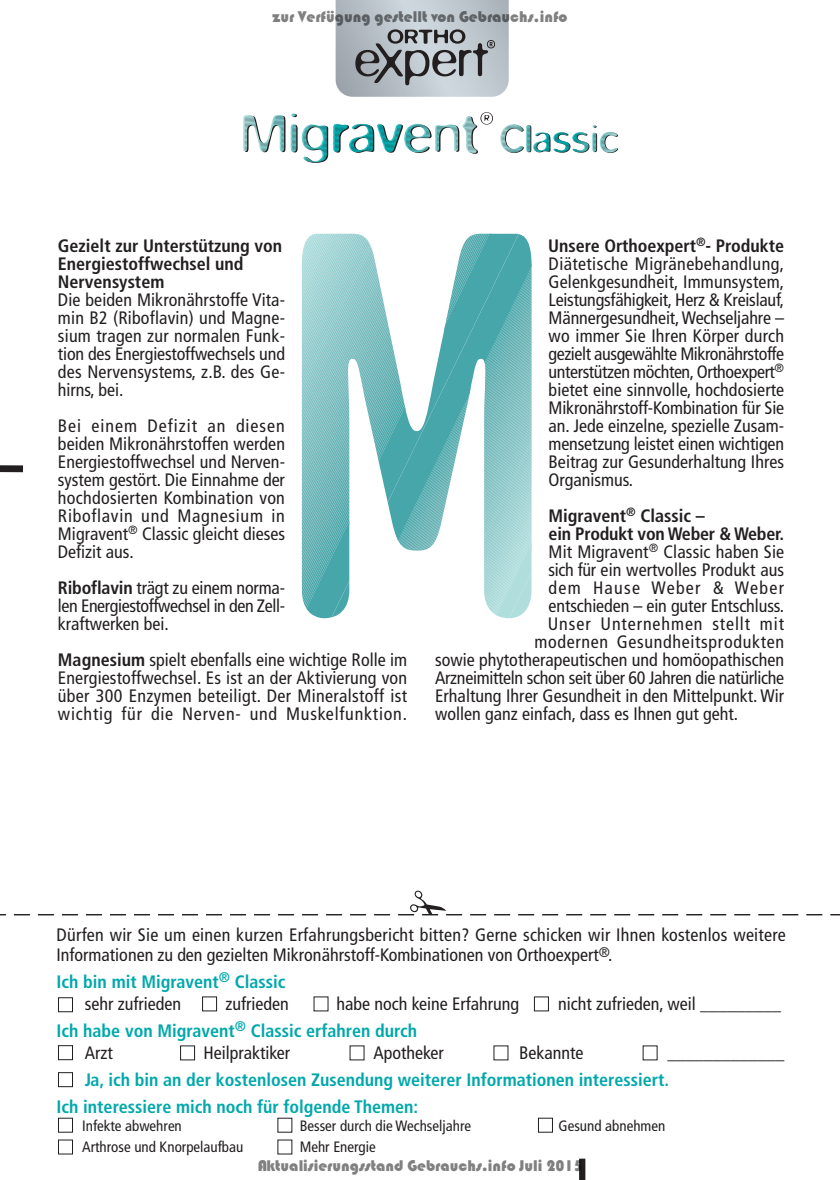
<style>
.page{position:relative;width:840px;height:1180px;background:#fff}
.page>*{position:absolute;margin:0;border:0;box-sizing:border-box;transform-origin:0 0}
.t1{font:condensed 18px/18px "Frutiger";color:#231f20;text-align:justify}
.t2{font:700 condensed 18px/21.6px "Frutiger";color:#00a8ab}
.t3{font:700 condensed 18px/18px "Frutiger";color:#231f20}
.t4{font:condensed 18px "Frutiger";letter-spacing:.04em;color:#231f20}
.t5{font:condensed 18px "Frutiger";letter-spacing:.05em;color:#231f20}
.t6{font:condensed 18px "Frutiger";letter-spacing:.07em;color:#231f20}
.t7{font:16px "Bauhaus 93";color:rgb(0 0 0/.5)}
.t8{font:condensed 15px "Frutiger";color:#231f20}
.s1{font-weight:700}
.s2{font-weight:400;color:#231f20}
</style>
<div class="page">
<svg style="left:0;top:890px;width:840px;height:25px"></svg>
<div style="left:58px;top:1045px;width:15px;height:15px;border:1px solid #231f20"></div>
<div style="left:202px;top:997px;width:15px;height:14px;border:1px solid #231f20"></div>
<div style="left:58px;top:1072px;width:15px;height:15px;border:1px solid #231f20"></div>
<div style="left:180px;top:1046px;width:15px;height:14px;border:1px solid #231f20"></div>
<div style="left:58px;top:1118px;width:15px;height:14px;border:1px solid #231f20"></div>
<div style="left:58px;top:997px;width:15px;height:15px;border:1px solid #231f20"></div>
<div style="left:58px;top:1140px;width:15px;height:14px;border:1px solid #231f20"></div>
<div style="left:579px;top:1159px;width:6px;height:21px;background:#231f20"></div>
<div style="left:0;top:465px;width:23px;height:7px;background:#231f20"></div>
<svg style="left:302px;top:234px;width:229px;height:384px"></svg>
<svg style="left:335px;top:0;width:173px;height:97px;background:#a9b0b6"></svg>
<svg style="left:243px;top:112px;width:250px;height:51px"></svg>
<svg style="left:500px;top:124px;width:118px;height:29px"></svg>
<p class="t7" style="left:272px;top:7px;width:296px">zur Verfügung gestellt von Gebrauchs.info</p>
<p class="t3" style="left:58px;top:238px;width:226px">Gezielt zur Unterstützung von<br>Energiestoffwechsel und<br>Nervensystem</p>
<p class="t1" style="left:58px;top:292px;width:228px">Die beiden Mikronährstoffe Vita&shy;min B2 (Riboflavin) und Magne&shy;sium tragen zur normalen Funk&shy;tion des Energiestoffwechsels und des Nervensystems, z.B. des Ge&shy;hirns, bei.</p>
<p class="t1" style="left:58px;top:418px;width:228px">Bei einem Defizit an diesen beiden Mikronährstoffen werden Energiestoffwechsel und Nerven&shy;system gestört. Die Einnahme der hochdosierten Kombination von Riboflavin und Magnesium in Migravent<sup>®</sup> Classic gleicht dieses Defizit aus.</p>
<p class="t1" style="left:58px;top:580px;width:228px"><span class="s1">Riboflavin</span> trägt zu einem norma&shy;len Energiestoffwechsel in den Zell&shy;kraftwerken bei.</p>
<p class="t1" style="left:58px;top:652px;width:350px"><span class="s1">Magnesium</span> spielt ebenfalls eine wichtige Rolle im Energiestoffwechsel. Es ist an der Aktivierung von über 300 Enzymen beteiligt. Der Mineralstoff ist wichtig für die Nerven- und Muskelfunktion.</p>
<p class="t1" style="left:548px;top:238px;width:237px"><span class="s1">Unsere Orthoexpert</span><sup>®</sup><span class="s1">- Produkte </span>Diätetische Migränebehandlung, Gelenkgesundheit, Immunsystem, Leistungsfähigkeit, Herz &amp; Kreislauf, Männergesundheit, Wechseljahre – wo immer Sie Ihren Körper durch gezielt ausgewählte Mikronährstoffe unterstützen möchten, Orthoexpert<sup>® </sup>bietet eine sinnvolle, hochdosierte Mikronährstoff-Kombination für Sie an. Jede einzelne, spezielle Zusam&shy;mensetzung leistet einen wichtigen Beitrag zur Gesunderhaltung Ihres Organismus.</p>
<p class="t3" style="left:548px;top:508px;width:158px">Migravent<sup>®</sup> Classic –</p>
<p class="t3" style="left:548px;top:526px;width:237px">ein Produkt von Weber &amp; Weber.</p>
<p class="t1" style="left:548px;top:544px;width:237px">Mit Migravent<sup>®</sup> Classic haben Sie</p>
<p class="t1" style="left:548px;top:562px;width:237px">sich für ein wertvolles Produkt aus</p>
<p class="t6" style="left:548px;top:580px;width:237px">dem Hause Weber &amp; Weber</p>
<p class="t1" style="left:548px;top:598px;width:237px">entschieden – ein guter Entschluss.</p>
<p class="t5" style="left:547px;top:616px;width:238px">Unser Unternehmen stellt mit</p>
<p class="t4" style="left:534px;top:634px;width:251px">modernen Gesundheitsprodukten</p>
<p class="t1" style="left:435px;top:652px;width:350px">sowie phytotherapeutischen und homöopathischen</p>
<p class="t1" style="left:435px;top:670px;width:350px">Arzneimitteln schon seit über 60 Jahren die natürliche</p>
<p class="t1" style="left:435px;top:688px;width:350px">Erhaltung Ihrer Gesundheit in den Mittelpunkt. Wir</p>
<p class="t1" style="left:435px;top:706px;width:304px">wollen ganz einfach, dass es Ihnen gut geht.</p>
<p class="t1" style="left:57px;top:927px;width:730px;line-height:20px">Dürfen wir Sie um einen kurzen Erfahrungsbericht bitten? Gerne schicken wir Ihnen kostenlos weitere<br>Informationen zu den gezielten Mikronährstoff-Kombinationen von Orthoexpert<sup>®</sup>.</p>
<p class="t2" style="left:85px;top:973px;width:202px;text-indent:-28px">Ich bin mit Migravent<sup>®</sup> Classic <span class="s2">sehr zufrieden</span></p>
<p class="t1" style="left:225px;top:996px;width:65px">zufrieden</p>
<p class="t1" style="left:336px;top:996px;width:184px">habe noch keine Erfahrung</p>
<p class="t1" style="left:558px;top:996px;width:224px">nicht zufrieden, weil _________</p>
<p class="t2" style="left:85px;top:1021px;width:334px;text-indent:-28px">Ich habe von Migravent<sup>®</sup> Classic erfahren durch<br><span class="s2">Arzt</span></p>
<p class="t1" style="left:203px;top:1045px;width:88px">Heilpraktiker</p>
<p class="t1" style="left:373px;top:1045px;width:72px">Apotheker</p>
<p class="t1" style="left:519px;top:1045px;width:66px">Bekannte</p>
<p class="t1" style="left:667px;top:1045px;width:118px">_____________</p>
<p class="t2" style="left:57px;top:1067px;width:614px;line-height:27px;text-indent:28px">Ja, ich bin an der kostenlosen Zusendung weiterer Informationen interessiert.<br>Ich interessiere mich noch für folgende Themen:</p>
<p class="t8" style="left:82px;top:1119px;width:101px">Infekte abwehren</p>
<p class="t8" style="left:300px;top:1119px;width:173px">Besser durch die Wechseljahre</p>
<p class="t8" style="left:558px;top:1119px;width:108px">Gesund abnehmen</p>
<p class="t8" style="left:82px;top:1140px;width:163px">Arthrose und Knorpelaufbau</p>
<p class="t8" style="left:300px;top:1140px;width:78px">Mehr Energie</p>
<p class="t7" style="left:257px;top:1156px;width:327px">Aktualisierungsstand Gebrauchs.info Juli 2015</p>
</div>
